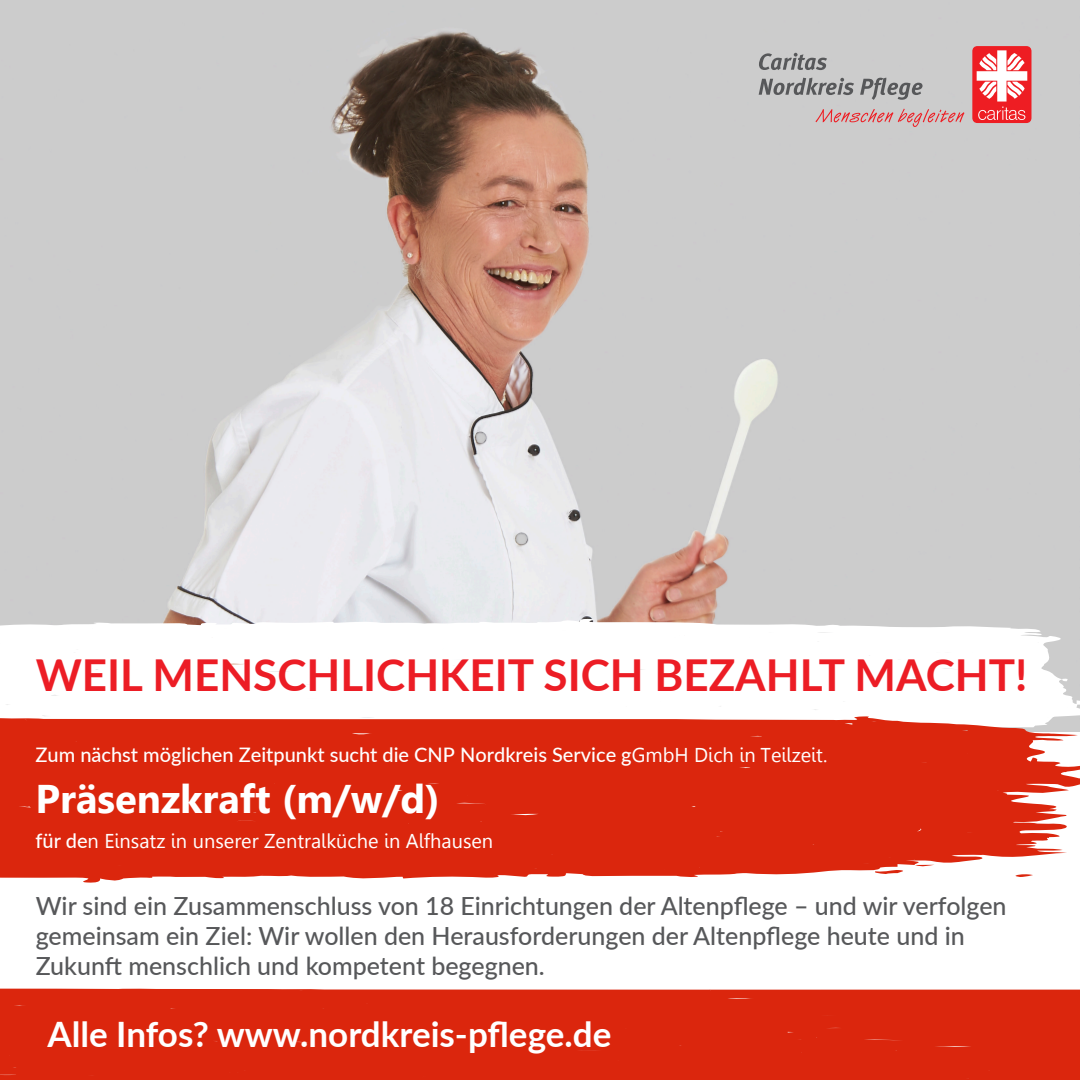
<style>
.page{position:relative;width:1080px;height:1080px;background:#fff}
.page>*{position:absolute;margin:0;border:0;box-sizing:border-box;transform-origin:0 0}
.t1{font:700 44px "Lato";color:#ec1d25}
.t2{font:700 40px "Leelawadee";color:#fff}
.t3{font:700 35px "Lato";color:#fff}
.t4{font:500 25px/30px "Lato";color:#57585a}
.t5{font:500 20px "Lato";color:#fff}
.t6{font:20px "Leelawadee";color:#fff}
.s1{font-family:"Leelawadee";font-weight:400}
.s2{font-family:"Lato";font-weight:500}
</style>
<div class="page">
<img style="left:0;top:0;width:1080px;height:619px">
<svg style="left:759px;top:53px;width:68px;height:17px"></svg>
<svg style="left:759px;top:78px;width:95px;height:17px;background:#999a9b"></svg>
<svg style="left:860px;top:78px;width:63px;height:22px"></svg>
<svg style="left:815px;top:109px;width:149px;height:18px;background:#d2abac"></svg>
<div style="left:972px;top:46px;width:59px;height:77px;background:#ee1d23;border-radius:5px"></div>
<svg style="left:977px;top:50px;width:50px;height:70px"></svg>
<svg style="left:0;top:619px;width:1080px;height:97px"></svg>
<svg style="left:0;top:716px;width:1080px;height:167px;background:#de3a23"></svg>
<svg style="left:1015px;top:874px;width:18px;height:3px"></svg>
<svg style="left:915px;top:865px;width:20px;height:3px"></svg>
<svg style="left:873px;top:870px;width:35px;height:4px"></svg>
<div style="left:0;top:988px;width:1080px;height:92px;background:#db260d"></div>
<h1 class="t1" style="left:36px;top:643px;width:993px">WEIL MENSCHLICHKEIT SICH BEZAHLT MACHT!</h1>
<p class="t5" style="left:36px;top:740px;width:793px">Zum nächst möglichen Zeitpunkt sucht die CNP Nordkreis Service g<span class="s1">GmbH Dich in Teilzeit.</span></p>
<h2 class="t2" style="left:36px;top:776px;width:406px">Präsenzkraft (m/w/d)</h2>
<p class="t6" style="left:36px;top:830px;width:459px"><span class="s2">für de</span>n Einsatz in unserer Zentralküche in Alfhausen</p>
<p class="t4" style="left:36px;top:890px;width:972px">Wir sind ein Zusammenschluss von 18 Einrichtungen der Altenpflege – und wir verfolgen gemeinsam ein Ziel: Wir wollen den Herausforderungen der Altenpflege heute und in<br>Zukunft menschlich und kompetent begegnen.</p>
<h3 class="t3" style="left:47px;top:1008px;width:565px">Alle Infos? www.nordkreis-pflege.de</h3>
</div>
